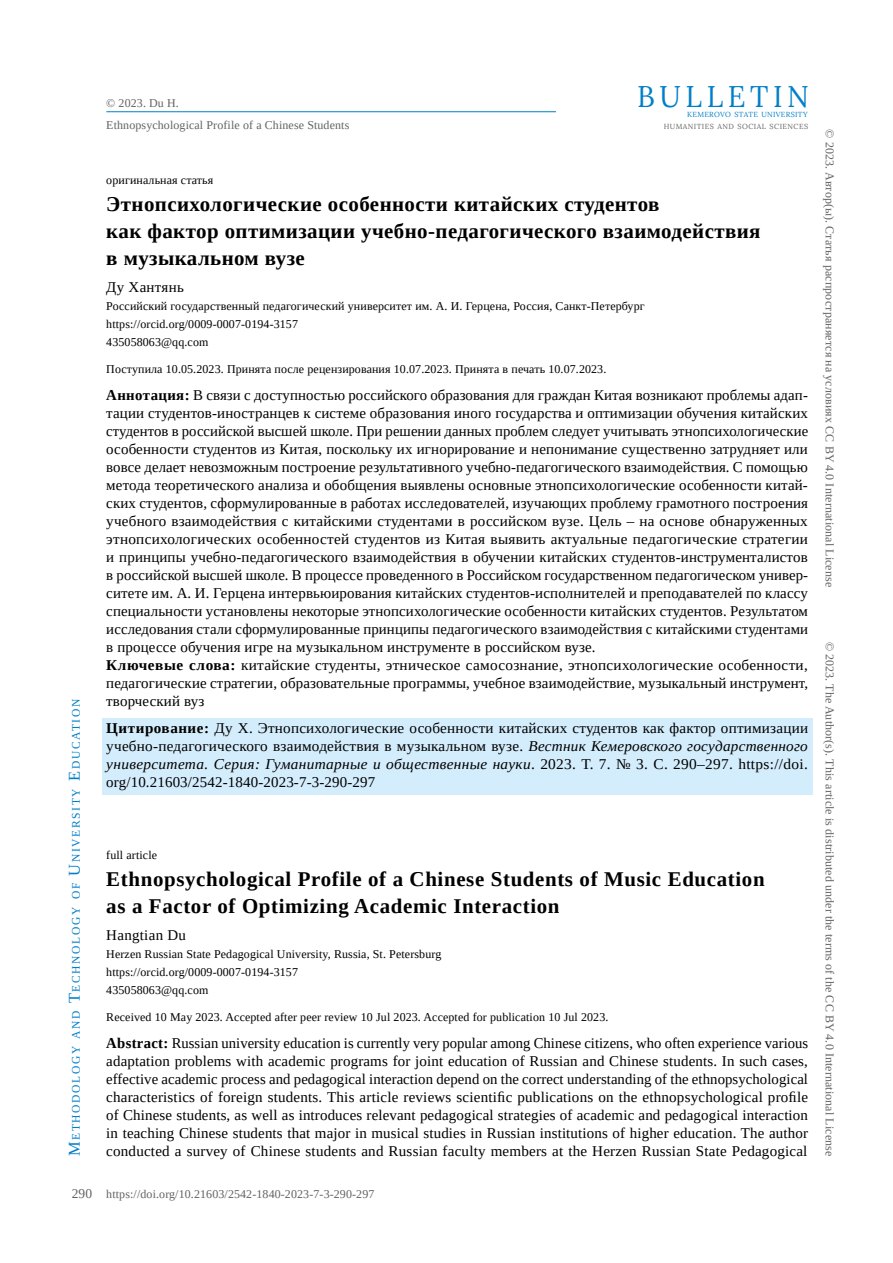
<style>
.page{position:relative;width:893px;height:1263px;background:#fff}
.page>*{position:absolute;margin:0;border:0;box-sizing:border-box;transform-origin:0 0}
.t1{font:29.85px "Lora";letter-spacing:.16em;color:#007fc8;scale:.96 1}
.t2{font:700 20.85px/27px "Tinos";letter-spacing:.02em;color:#000}
.t3{font:15px/18px "Tinos";letter-spacing:.01em;color:#000;text-align:justify}
.t4{font:13.5px "Tinos";color:#646363}
.t5{font:12px/18px "Tinos";letter-spacing:.01em;color:#000}
.t6{font:12px "Tinos";letter-spacing:.01em;color:#646363}
.t7{font:11.55px "Tinos";letter-spacing:.145em;color:#007fc8}
.t8{font:7.35px "Lora";letter-spacing:.055em;color:#646363}
.t9{font:7.35px "Lora";letter-spacing:.045em;color:#007fc8}
.s1{font-size:16.5px}
.s2{font-weight:700}
.s3{font-style:italic}
</style>
<div class="page">
<hr style="left:106px;top:111px;width:450px;height:1px;background:#007fc8">
<div style="left:102px;top:718px;width:710px;height:76px;background:#d4edfc"></div>
<p class="t6" style="left:106px;top:95px;width:74px">© 2023. Du H.</p>
<p class="t6" style="left:106px;top:117px;width:245px">Ethnopsychological Profile of a Chinese Students</p>
<h1 class="t1" style="left:637px;top:73px;width:180px">BULLETIN</h1>
<p class="t9" style="left:687px;top:109px;width:122px">KEMEROVO STATE UNIVERSITY</p>
<p class="t8" style="left:664px;top:121px;width:146px">HUMANITIES AND SOCIAL SCIENCES</p>
<p class="t7" style="left:68px;top:1156px;width:459px;rotate:-90deg"><span class="s1">M</span>ethodology and <span class="s1">T</span>echnology of <span class="s1">U</span>niversity <span class="s1">E</span>ducation</p>
<p class="t4" style="left:72px;top:1185px;width:22px">290</p>
<p class="t5" style="left:106px;top:170px;width:109px">оригинальная статья</p>
<h2 class="t2" style="left:106px;top:190px;width:656px">Этнопсихологические особенности китайских студентов<br>как фактор оптимизации учебно-педагогического взаимодействия в музыкальном вузе</h2>
<p class="t3" style="left:106px;top:278px;width:79px">Ду Хантянь</p>
<p class="t5" style="left:106px;top:297px;width:540px">Российский государственный педагогический университет им. А. И. Герцена, Россия, Санкт-Петербург https://orcid.org/0009-0007-0194-3157<br>435058063@qq.com</p>
<p class="t5" style="left:106px;top:360px;width:502px">Поступила 10.05.2023. Принята после рецензирования 10.07.2023. Принята в печать 10.07.2023.</p>
<p class="t3" style="left:106px;top:386px;width:703px;text-align:left"><span class="s2">Аннотация:</span> В связи с доступностью российского образования для граждан Китая возникают проблемы адап&shy;тации студентов-иностранцев к системе образования иного государства и оптимизации обучения китайских студентов в российской высшей школе. При решении данных проблем следует учитывать этнопсихологические особенности студентов из Китая, поскольку их игнорирование и непонимание существенно затрудняет или вовсе делает невозможным построение результативного учебно-педагогического взаимодействия. С помощью метода теоретического анализа и обобщения выявлены основные этнопсихологические особенности китай&shy;ских студентов, сформулированные в работах исследователей, изучающих проблему грамотного построения учебного взаимодействия с китайскими студентами в российском вузе. Цель – на основе обнаруженных этнопсихологических особенностей студентов из Китая выявить актуальные педагогические стратегии и принципы учебно-педагогического взаимодействия в обучении китайских студентов-инструменталистов в российской высшей школе. В процессе проведенного в Российском государственном педагогическом универ&shy;ситете им. А. И. Герцена интервьюирования китайских студентов-исполнителей и преподавателей по классу специальности установлены некоторые этнопсихологические особенности китайских студентов. Результатом исследования стали сформулированные принципы педагогического взаимодействия с китайскими студентами в процессе обучения игре на музыкальном инструменте в российском вузе.<br><span class="s2">Ключевые слова:</span> китайские студенты, этническое самосознание, этнопсихологические особенности, педагогические стратегии, образовательные программы, учебное взаимодействие, музыкальный инструмент, творческий вуз</p>
<p class="t3" style="left:106px;top:719px;width:703px"><span class="s2">Цитирование:</span> Ду Х. Этнопсихологические особенности китайских студентов как фактор оптимизации учебно-педагогического взаимодействия в музыкальном вузе. <span class="s3">Вестник Кемеровского государственного университета. Серия: Гуманитарные и общественные науки</span>. 2023. Т. 7. № 3. С. 290–297. https://doi. org/10.21603/2542-1840-2023-7-3-290-297</p>
<p class="t5" style="left:106px;top:846px;width:52px">full article</p>
<h2 class="t2" style="left:106px;top:865px;width:660px">Ethnopsychological Profile of a Chinese Students of Music Education as a Factor of Optimizing Academic Interaction</h2>
<p class="t3" style="left:106px;top:926px;width:81px">Hangtian Du</p>
<p class="t5" style="left:106px;top:945px;width:336px">Herzen Russian State Pedagogical University, Russia, St. Petersburg https://orcid.org/0009-0007-0194-3157<br>435058063@qq.com</p>
<p class="t5" style="left:106px;top:1008px;width:504px">Received 10 May 2023. Accepted after peer review 10 Jul 2023. Accepted for publication 10 Jul 2023.</p>
<p class="t3" style="left:106px;top:1034px;width:703px"><span class="s2">Abstract:</span> Russian university education is currently very popular among Chinese citizens, who often experience various adaptation problems with academic programs for joint education of Russian and Chinese students. In such cases, effective academic process and pedagogical interaction depend on the correct understanding of the ethnopsychological characteristics of foreign students. This article reviews scientific publications on the ethnopsychological profile of Chinese students, as well as introduces relevant pedagogical strategies of academic and pedagogical interaction in teaching Chinese students that major in musical studies in Russian institutions of higher education. The author conducted a survey of Chinese students and Russian faculty members at the Herzen Russian State Pedagogical</p>
<p class="t6" style="left:106px;top:1186px;width:270px">https://doi.org/10.21603/2542-1840-2023-7-3-290-297</p>
<p class="t6" style="left:838px;top:129px;width:459px;rotate:90deg">© 2023. Автор(ы). Cтатья распространяется на условиях CC BY 4.0 International License</p>
<p class="t6" style="left:838px;top:641px;width:516px;rotate:90deg">© 2023. The Author(s). This article is distributed under the terms of the CC BY 4.0 International License</p>
</div>
